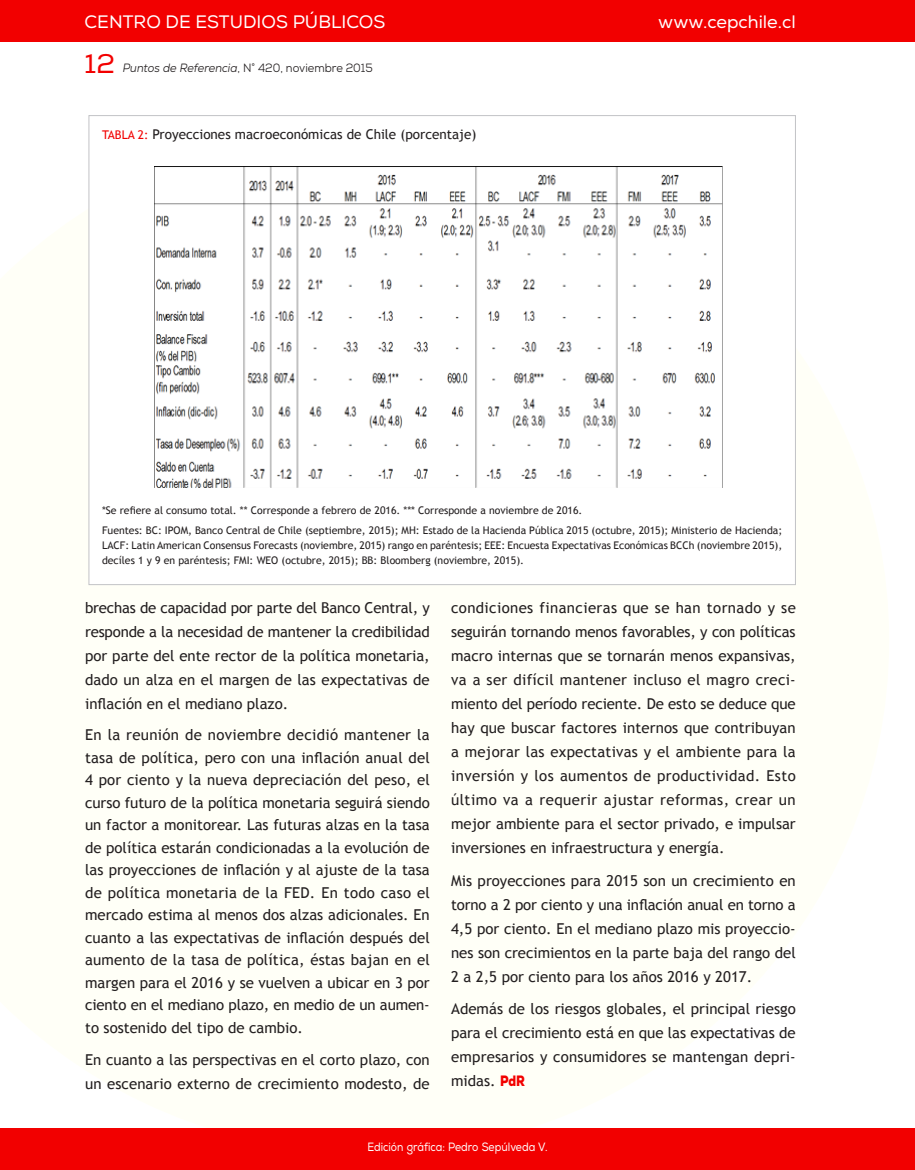
<style>
.page{position:relative;width:915px;height:1170px;background:#fff}
.page>*{position:absolute;margin:0;border:0;box-sizing:border-box;transform-origin:0 0}
.t1{font:27px "Nexa";color:#f20000}
.t2{font:18px "Nexa";color:#fff}
._07_texto_GENERAL{font:15px/24px "Trebuchet MS";color:#231f20;text-align:justify}
._18_titulo_cuadr_gra{font:13.5px "Trebuchet MS";color:#231f20}
.t3{font:12px "Nexa";color:#231f20;scale:.93 1}
.t4{font:12px "Nexa";color:#fff;scale:.87 1}
._22_fuente{font:10.5px/15px "Trebuchet MS";color:#231f20;text-align:justify}
.s1{font-style:italic}
.s2{font-size:12px;color:#f20000}
.s3{font-family:"Nexa";font-weight:900;color:#f20000}
</style>
<div class="page">
<div style="left:0;top:0;width:914px;height:41px;background:#f20000"></div>
<div style="left:0;top:1128px;width:914px;height:41px;background:#f20000"></div>
<img style="left:155px;top:166px;width:567px;height:321px">
<p class="t2" style="left:84px;top:11px;width:302px">CENTRO DE ESTUDIOS PÚBLICOS</p>
<p class="t3" style="left:123px;top:60px;width:270px"><span class="s1">Puntos de Referencia</span>, N° 420, noviembre 2015</p>
<p class="t1" style="left:84px;top:47px;width:32px">12</p>
<p class="_18_titulo_cuadr_gra" style="left:102px;top:126px;width:376px"><span class="s2">TABLA 2:</span> Proyecciones macroeconómicas de Chile (porcentaje)</p>
<p class="t2" style="left:658px;top:11px;width:139px">www.cepchile.cl</p>
<p class="_22_fuente" style="left:102px;top:503px;width:482px">*Se refiere al consumo total. ** Corresponde a febrero de 2016. *** Corresponde a noviembre de 2016.</p>
<p class="_22_fuente" style="left:102px;top:522px;width:681px">Fuentes: BC: IPOM, Banco Central de Chile (septiembre, 2015); MH: Estado de la Hacienda Pública 2015 (octubre, 2015); Ministerio de Hacienda; LACF: Latin American Consensus Forecasts (noviembre, 2015) rango en paréntesis; EEE: Encuesta Expectativas Económicas BCCh (noviembre 2015), decíles 1 y 9 en paréntesis; FMI: WEO (octubre, 2015); BB: Bloomberg (noviembre, 2015).</p>
<p class="_07_texto_GENERAL" style="left:85px;top:596px;width:346px">brechas de capacidad por parte del Banco Central, y responde a la necesidad de mantener la credibilidad por parte del ente rector de la política monetaria, dado un alza en el margen de las expectativas de inflación en el mediano plazo.</p>
<p class="_07_texto_GENERAL" style="left:85px;top:723px;width:346px;line-height:22.5px">En la reunión de noviembre decidió mantener la tasa de política, pero con una inflación anual del 4 por ciento y la nueva depreciación del peso, el curso futuro de la política monetaria seguirá siendo un factor a monitorear. Las futuras alzas en la tasa de política estarán condicionadas a la evolución de las proyecciones de inflación y al ajuste de la tasa de política monetaria de la FED. En todo caso el mercado estima al menos dos alzas adicionales. En cuanto a las expectativas de inflación después del aumento de la tasa de política, éstas bajan en el margen para el 2016 y se vuelven a ubicar en 3 por ciento en el mediano plazo, en medio de un aumen&shy;to sostenido del tipo de cambio.</p>
<p class="_07_texto_GENERAL" style="left:85px;top:1048px;width:346px">En cuanto a las perspectivas en el corto plazo, con un escenario externo de crecimiento modesto, de</p>
<p class="_07_texto_GENERAL" style="left:451px;top:596px;width:346px">condiciones financieras que se han tornado y se seguirán tornando menos favorables, y con políticas macro internas que se tornarán menos expansivas, va a ser difícil mantener incluso el magro creci&shy;miento del período reciente. De esto se deduce que hay que buscar factores internos que contribuyan a mejorar las expectativas y el ambiente para la inversión y los aumentos de productividad. Esto último va a requerir ajustar reformas, crear un mejor ambiente para el sector privado, e impulsar inversiones en infraestructura y energía.</p>
<p class="_07_texto_GENERAL" style="left:451px;top:868px;width:346px">Mis proyecciones para 2015 son un crecimiento en torno a 2 por ciento y una inflación anual en torno a 4,5 por ciento. En el mediano plazo mis proyeccio&shy;nes son crecimientos en la parte baja del rango del 2 a 2,5 por ciento para los años 2016 y 2017.</p>
<p class="_07_texto_GENERAL" style="left:451px;top:997px;width:346px">Además de los riesgos globales, el principal riesgo para el crecimiento está en que las expectativas de empresarios y consumidores se mantengan depri&shy;midas. <span class="s3">PdR</span></p>
<p class="t4" style="left:367px;top:1139px;width:209px">Edición gráfica: Pedro Sepúlveda V.</p>
</div>
